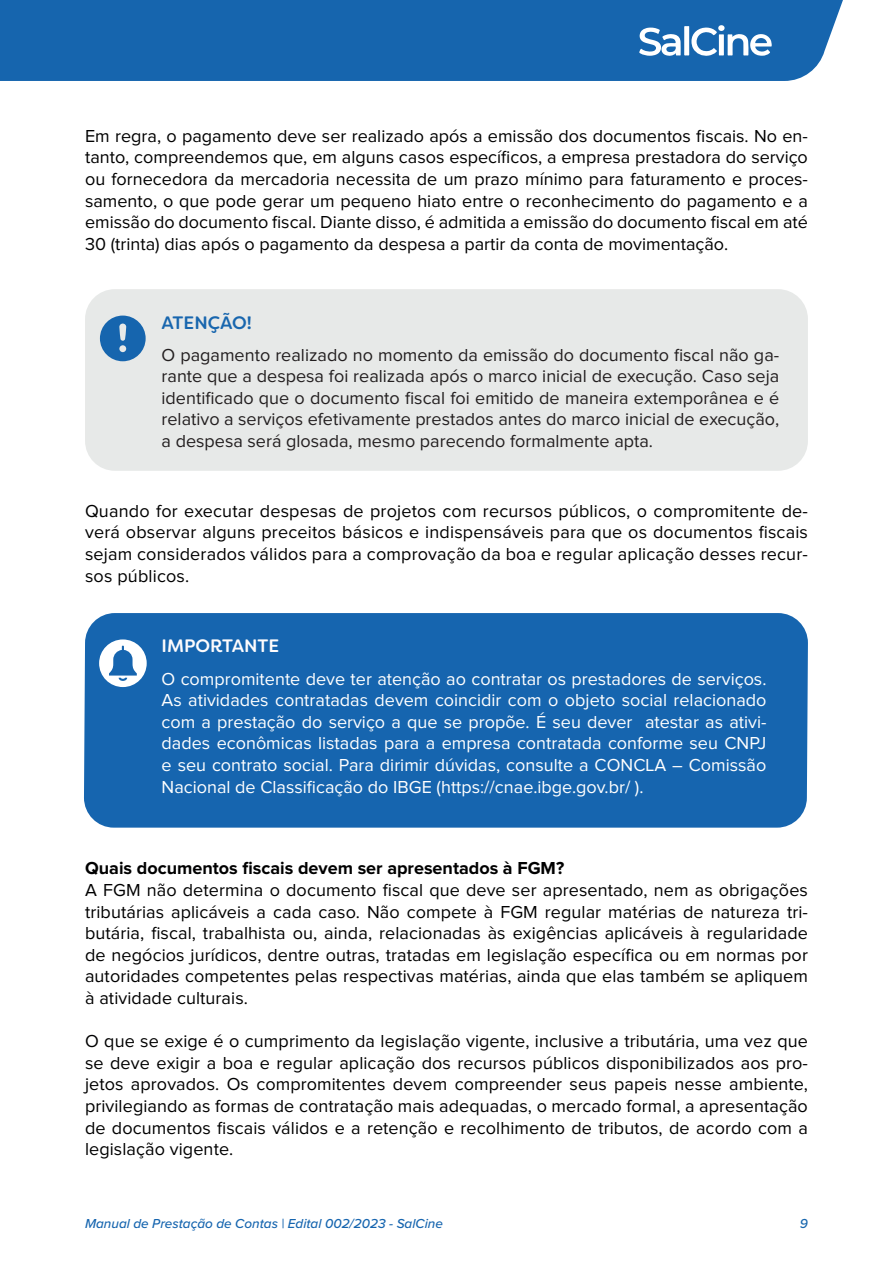
<style>
.page{position:relative;width:893px;height:1263px;background:#fff}
.page>*{position:absolute;margin:0;border:0;box-sizing:border-box;transform-origin:0 0}
.t1{font:18px/21.6px "Proxima Nova";letter-spacing:.005em;color:#000001;text-align:justify}
.t2{font:18px/21.6px "Proxima Nova";color:#fff;text-align:justify}
.t3{font:18px/21.6px "Proxima Nova";color:#231f20;text-align:justify}
.t4{font:700 18px "Proxima Nova";color:#000001}
.t5{font:500 18px "Filson Soft";color:#fefcfd}
.t6{font:500 18px "Filson Soft";color:#1866ae}
.t7{font:italic 500 13.5px "Proxima Nova";color:#1665af}
.t8{font:italic 500 13.5px "Proxima Nova";color:#1766ae}
</style>
<div class="page">
<div style="left:0;top:0;width:843px;height:81px;background:#1665ae"></div>
<svg style="left:638px;top:26px;width:134px;height:31px"></svg>
<div style="left:718px;top:25px;width:7px;height:6px;background:#fff;border-radius:50%"></div>
<div style="left:85px;top:289px;width:723px;height:182px;background:#e7e9e8;border-radius:30px"></div>
<svg style="left:100px;top:316px;width:46px;height:45px"></svg>
<div style="left:84px;top:613px;width:724px;height:215px;background:#1665af"></div>
<svg style="left:99px;top:639px;width:48px;height:48px"></svg>
<p class="t1" style="left:85px;top:125px;width:724px">Em regra, o pagamento deve ser realizado após a emissão dos documentos fiscais. No en&shy;tanto, compreendemos que, em alguns casos específicos, a empresa prestadora do serviço ou fornecedora da mercadoria necessita de um prazo mínimo para faturamento e proces&shy;samento, o que pode gerar um pequeno hiato entre o reconhecimento do pagamento e a emissão do documento fiscal. Diante disso, é admitida a emissão do documento fiscal em até 30 (trinta) dias após o pagamento da despesa a partir da conta de movimentação.</p>
<p class="t6" style="left:162px;top:311px;width:92px">ATENÇÃO!</p>
<p class="t3" style="left:162px;top:344px;width:619px">O pagamento realizado no momento da emissão do documento fiscal não ga&shy;rante que a despesa foi realizada após o marco inicial de execução. Caso seja identificado que o documento fiscal foi emitido de maneira extemporânea e é relativo a serviços efetivamente prestados antes do marco inicial de execução, a despesa será glosada, mesmo parecendo formalmente apta.</p>
<p class="t1" style="left:85px;top:500px;width:724px">Quando for executar despesas de projetos com recursos públicos, o compromitente de&shy;verá observar alguns preceitos básicos e indispensáveis para que os documentos fiscais sejam considerados válidos para a comprovação da boa e regular aplicação desses recur&shy;sos públicos.</p>
<p class="t5" style="left:162px;top:634px;width:119px">IMPORTANTE</p>
<p class="t2" style="left:162px;top:668px;width:606px">O compromitente deve ter atenção ao contratar os prestadores de serviços.<br>As atividades contratadas devem coincidir com o objeto social relacionado com a prestação do serviço a que se propõe. É seu dever atestar as ativi&shy;dades econômicas listadas para a empresa contratada conforme seu CNPJ e seu contrato social. Para dirimir dúvidas, consulte a CONCLA – Comissão Nacional de Classificação do IBGE (https://cnae.ibge.gov.br/ ).</p>
<p class="t4" style="left:85px;top:860px;width:481px">Quais documentos fiscais devem ser apresentados à FGM?</p>
<p class="t1" style="left:85px;top:879px;width:724px">A FGM não determina o documento fiscal que deve ser apresentado, nem as obrigações tributárias aplicáveis a cada caso. Não compete à FGM regular matérias de natureza tri&shy;butária, fiscal, trabalhista ou, ainda, relacionadas às exigências aplicáveis à regularidade de negócios jurídicos, dentre outras, tratadas em legislação específica ou em normas por autoridades competentes pelas respectivas matérias, ainda que elas também se apliquem à atividade culturais.</p>
<p class="t1" style="left:85px;top:1031px;width:724px">O que se exige é o cumprimento da legislação vigente, inclusive a tributária, uma vez que se deve exigir a boa e regular aplicação dos recursos públicos disponibilizados aos pro&shy;jetos aprovados. Os compromitentes devem compreender seus papeis nesse ambiente, privilegiando as formas de contratação mais adequadas, o mercado formal, a apresentação de documentos fiscais válidos e a retenção e recolhimento de tributos, de acordo com a legislação vigente.</p>
<p class="t7" style="left:85px;top:1213px;width:359px">Manual de Prestação de Contas | Edital 002/2023 - SalCine</p>
<p class="t8" style="left:800px;top:1213px;width:10px">9</p>
</div>
